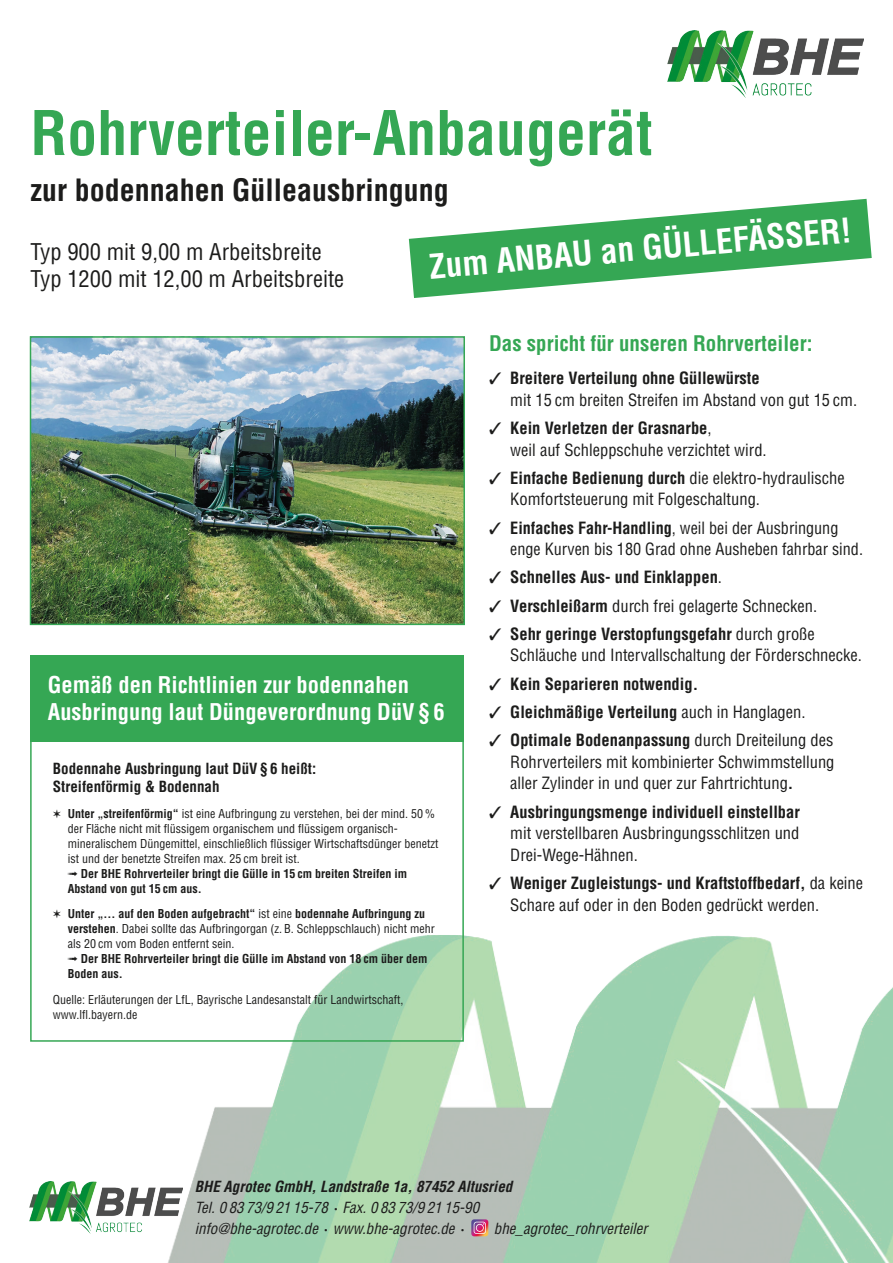
<style>
.page{position:relative;width:893px;height:1263px;background:#fff}
.page>*{position:absolute;margin:0;border:0;box-sizing:border-box;transform-origin:0 0}
.U1{font:700 condensed 60px "Helvetica LT Std";color:#35a754}
.gruene_Balken{font:700 condensed 33.3px "Helvetica LT Std";color:#fff}
.U2{font:700 condensed 30px "Helvetica LT Std";color:#1c1c1b}
.gruene_Balken-2{font:700 condensed 22.5px/27px "Helvetica LT Std";color:#fff}
.Grund{font:condensed 22.5px "Helvetica LT Std";color:#1c1c1b}
.U3{font:700 condensed 21px "Helvetica LT Std";color:#35a754}
.t1{font:condensed 16.5px/21.8px "Helvetica LT Std";color:#1c1c1b}
.t2{font:700 condensed 16.5px "Helvetica LT Std";color:#1c1c1b}
.t3{font:italic condensed 15px/21px "Helvetica LT Std";color:#1c1c1b}
.U3-2{font:700 condensed 15px/18px "Helvetica LT Std";color:#1c1c1b}
.Grund-2{font:condensed 12px/15px "Helvetica LT Std";color:#1c1c1b}
.t4{font:700 condensed 12px/15px "Helvetica LT Std";color:#1c1c1b}
.s1{font-weight:700}
.s2{font-weight:400}
.s3{font-family:"Officina Sans Std";font-weight:700;font-style:normal;font-stretch:normal}
</style>
<div class="page">
<img style="left:667px;top:30px;width:196px;height:67px">
<img style="left:168px;top:935px;width:725px;height:328px">
<img style="left:33px;top:339px;width:429px;height:283px">
<div style="left:30px;top:336px;width:435px;height:289px;border:2px solid #35a754"></div>
<svg style="left:409px;top:199px;width:463px;height:99px;fill:#35a754"></svg>
<div style="left:30px;top:655px;width:434px;height:87px;background:#35a754"></div>
<div style="left:30px;top:740px;width:434px;height:302px;border:2px solid #35a754"></div>
<svg style="left:471px;top:1219px;width:17px;height:17px"></svg>
<img style="left:29px;top:1181px;width:153px;height:53px">
<p class="U1" style="left:31px;top:96px;width:624px">Rohrverteiler-Anbaugerät</p>
<p class="U2" style="left:31px;top:171px;width:420px">zur bodennahen Gülleausbringung</p>
<p class="Grund" style="left:31px;top:238px;width:293px">Typ 900 mit 9,00 m Arbeitsbreite</p>
<p class="Grund" style="left:31px;top:265px;width:315px">Typ 1200 mit 12,00 m Arbeitsbreite</p>
<p class="gruene_Balken" style="left:427px;top:246px;width:425px;rotate:-5deg">Zum ANBAU an GÜLLEFÄSSER!</p>
<p class="gruene_Balken-2" style="left:48px;top:671px;width:398px">Gemäß den Richtlinien zur bodennahen<br>Ausbringung laut Düngeverordnung DüV § 6</p>
<p class="U3-2" style="left:53px;top:759px;width:265px">Bodennahe Ausbringung laut DüV § 6 heißt:<br>Streifenförmig &amp; Bodennah</p>
<p class="Grund-2" style="left:68px;top:806px;width:372px;text-indent:-15px">✶ <span class="s1">Unter „streifenförmig“</span> ist eine Aufbringung zu verstehen, bei der mind. 50 % der Fläche nicht mit flüssigem organischem und flüssigem organisch&shy;mineralischem Düngemittel, einschließlich flüssiger Wirtschaftsdünger benetzt ist und der benetzte Streifen max. 25 cm breit ist.<br>➟ <span class="s1">Der BHE Rohrverteiler bringt die Gülle in 15 cm breiten Streifen im Abstand von gut 15 cm aus.</span></p>
<p class="t4" style="left:68px;top:906px;width:368px;text-indent:-15px">✶ Unter „… auf den Boden aufgebracht“ <span class="s2">ist eine</span> bodennahe Aufbringung zu verstehen<span class="s2">. Dabei sollte das Aufbringorgan (z. B. Schleppschlauch) nicht mehr als 20 cm vom Boden entfernt sein.<br></span>➟ Der BHE Rohrverteiler bringt die Gülle im Abstand von 18 cm über dem Boden aus.</p>
<p class="Grund-2" style="left:53px;top:992px;width:352px">Quelle: Erläuterungen der LfL, Bayrische Landesanstalt für Landwirtschaft, www.lfl.bayern.de</p>
<p class="U3" style="left:489px;top:330px;width:325px">Das spricht für unseren Rohrverteiler:</p>
<p class="t1" style="left:510px;top:367px;width:348px;text-indent:-21px">✓ <span class="s1">Breitere Verteilung ohne Güllewürste<br></span>mit 15 cm breiten Streifen im Abstand von gut 15 cm.</p>
<p class="t1" style="left:510px;top:417px;width:258px;text-indent:-21px">✓ <span class="s1">Kein Verletzen der Grasnarbe</span>,<br>weil auf Schleppschuhe verzichtet wird.</p>
<p class="t1" style="left:510px;top:467px;width:336px;text-indent:-21px">✓ <span class="s1">Einfache Bedienung durch</span> die elektro-hydraulische<br>Komfortsteuerung mit Folgeschaltung.</p>
<p class="t1" style="left:510px;top:517px;width:354px;text-indent:-21px">✓ <span class="s1">Einfaches Fahr-Handling</span>, weil bei der Ausbringung enge Kurven bis 180 Grad ohne Ausheben fahrbar sind.</p>
<p class="t2" style="left:489px;top:567px;width:235px">✓ Schnelles Aus- und Einklappen<span class="s2">.</span></p>
<p class="t1" style="left:489px;top:595px;width:330px">✓ <span class="s1">Verschleißarm</span> durch frei gelagerte Schnecken.</p>
<p class="t1" style="left:510px;top:623px;width:353px;text-indent:-21px">✓ <span class="s1">Sehr geringe Verstopfungsgefahr</span> durch große<br>Schläuche und Intervallschaltung der Förderschnecke.</p>
<p class="t2" style="left:489px;top:673px;width:211px">✓ Kein Separieren notwendig.</p>
<p class="t2" style="left:489px;top:701px;width:318px">✓ Gleichmäßige Verteilung <span class="s2">auch in Hanglagen.</span></p>
<p class="t1" style="left:510px;top:729px;width:326px;text-align:justify;text-indent:-21px">✓ <span class="s1">Optimale Bodenanpassung</span> durch Dreiteilung des Rohrverteilers mit kombinierter Schwimmstellung aller Zylinder in und quer zur Fahrtrichtung<span class="s1">.</span></p>
<p class="t1" style="left:510px;top:800px;width:291px;text-align:justify;text-indent:-21px">✓ <span class="s1">Ausbringungsmenge individuell einstellbar </span>mit verstellbaren Ausbringungsschlitzen und Drei-Wege-Hähnen.</p>
<p class="t1" style="left:510px;top:872px;width:354px;text-indent:-21px">✓ <span class="s1">Weniger Zugleistungs- und Kraftstoffbedarf,</span> da keine<br>Schare auf oder in den Boden gedrückt werden.</p>
<p class="t3" style="left:195px;top:1176px;width:319px"><span class="s1">BHE Agrotec GmbH, Landstraße 1a, 87452 Altusried<br></span>Tel. 0 83 73/9 21 15-78 <span class="s3">·</span> Fax. 0 83 73/9 21 15-90 info@bhe-agrotec.de <span class="s3">·</span> www.bhe-agrotec.de <span class="s3">·</span></p>
<p class="t3" style="left:494px;top:1218px;width:155px">bhe_agrotec_rohrverteiler</p>
</div>
